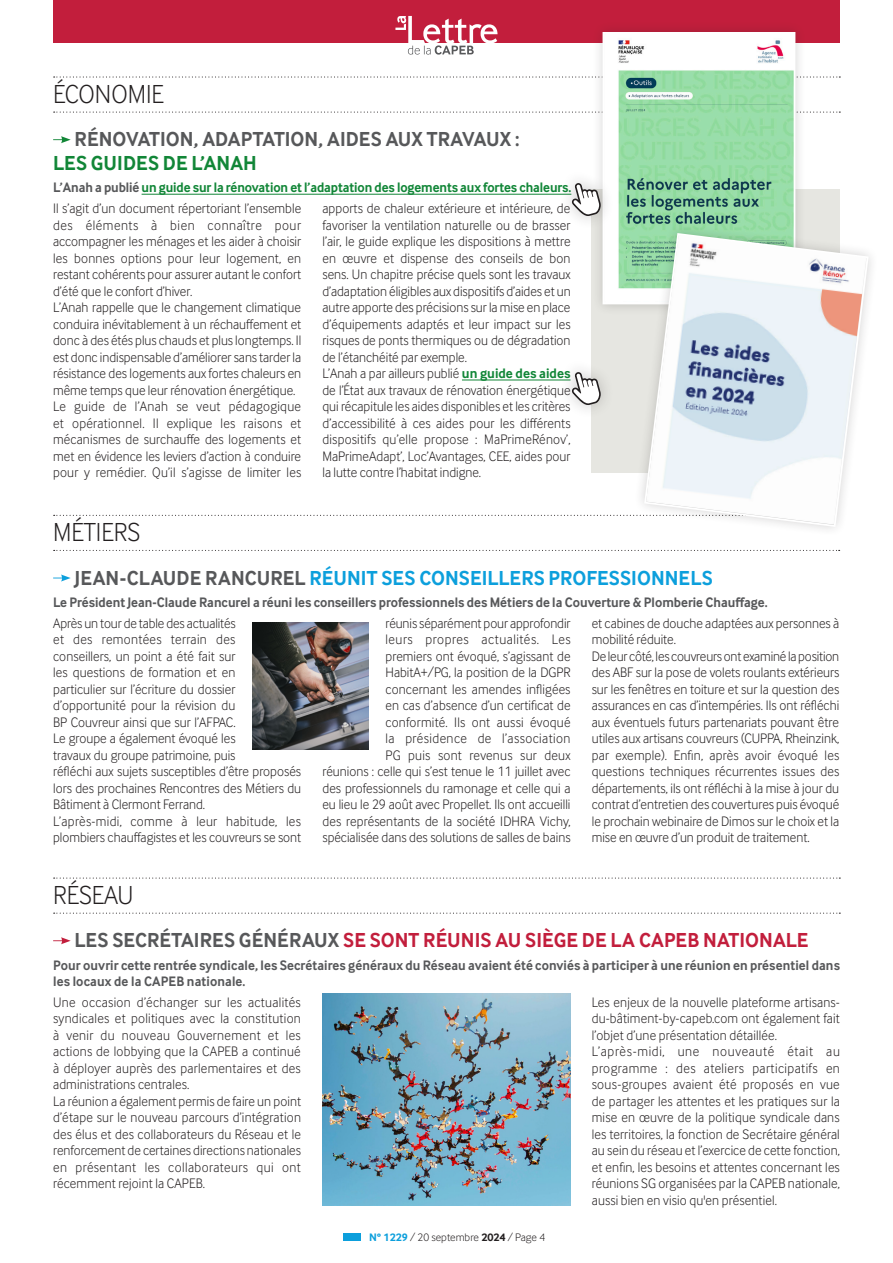
<style>
.page{position:relative;width:893px;height:1263px;background:#fff}
.page>*{position:absolute;margin:0;border:0;box-sizing:border-box;transform-origin:0 0}
.Chap_Paraph{font:300 27px "Inter Face";color:#231f20;scale:.94 1}
.Titre_article{font:700 21px "Inter Face";letter-spacing:.005em;color:#c21e3c;scale:.94 1}
.Titre_article-2{font:700 21px/24px "Inter Face";letter-spacing:.005em;color:#57585a;scale:.94 1}
.Titre_article-3{font:700 21px "Inter Face";letter-spacing:.005em;color:#0c9fdc;scale:.94 1}
.Textes_ok{font:300 14.25px/16.5px "Inter Face";letter-spacing:.005em;color:#231f20;text-align:justify;scale:.94 1}
.Textes_ok-2{font:700 14.25px/16.5px "Inter Face";letter-spacing:.01em;color:#57585a;scale:.92 1}
.Textes_ok-3{font:700 14.25px "Inter Face";letter-spacing:-.005em;color:#118637;scale:.92 1}
.t1{font:300 11.25px "Inter Face";color:#231f20}
.s1{color:#118637}
.s2{color:#57585a}
.s3{font-weight:700;color:#118637}
.s4{font-weight:700;color:#0c9fdc}
.s5{font-weight:700}
</style>
<div class="page">
<div style="left:53px;top:0;width:787px;height:43px;background:#c21e3c"></div>
<svg style="left:395px;top:16px;width:102px;height:39px"></svg>
<svg style="left:54px;top:515px;width:580px;height:1px"></svg>
<svg style="left:54px;top:550px;width:786px;height:1px"></svg>
<svg style="left:53px;top:574px;width:18px;height:7px"></svg>
<svg style="left:54px;top:877px;width:786px;height:2px"></svg>
<svg style="left:54px;top:913px;width:786px;height:1px"></svg>
<svg style="left:53px;top:937px;width:18px;height:7px"></svg>
<div style="left:344px;top:1233px;width:17px;height:8px;background:#0c9fdc"></div>
<div style="left:591px;top:189px;width:249px;height:283px;background:#e6e6e1"></div>
<svg style="left:54px;top:76px;width:786px;height:2px"></svg>
<hr style="left:462px;top:380px;width:108px;height:1px;background:#118637">
<img style="left:253px;top:622px;width:115px;height:128px">
<img style="left:322px;top:993px;width:249px;height:213px">
<div style="left:591px;top:21px;width:215px;height:295px;background:#231f20;opacity:.2"></div>
<img style="left:606px;top:35px;width:186px;height:266px">
<div style="left:603px;top:32px;width:192px;height:272px;border:2px solid #fff"></div>
<div style="left:634px;top:222px;width:245px;height:315px;background:#231f20;opacity:.2"></div>
<svg style="left:643px;top:232px;width:227px;height:296px"></svg>
<div style="left:557px;top:358px;width:58px;height:61px;background:#231f20;opacity:.2"></div>
<svg style="left:570px;top:295px;width:32px;height:111px"></svg>
<div style="left:557px;top:169px;width:58px;height:61px;background:#231f20;opacity:.2"></div>
<svg style="left:53px;top:106px;width:787px;height:111px"></svg>
<p class="Chap_Paraph" style="left:53px;top:79px;width:119px">ÉCONOMIE</p>
<p class="Titre_article-2" style="left:53px;top:127px;width:498px;text-indent:21px">RÉNOVATION, ADAPTATION, AIDES AUX TRAVAUX :<br><span class="s1">LES GUIDES DE L’ANAH</span></p>
<p class="Textes_ok-3" style="left:53px;top:179px;width:565px"><span class="s2">L’Anah a publié</span> un guide sur la rénovation et l’adaptation des logements aux fortes chaleurs.</p>
<p class="Textes_ok" style="left:53px;top:200px;width:265px">Il s’agit d’un document répertoriant l’ensemble des éléments à bien connaître pour accompagner les ménages et les aider à choisir les bonnes options pour leur logement, en restant cohérents pour assurer autant le confort d’été que le confort d’hiver.</p>
<p class="Textes_ok" style="left:53px;top:299px;width:266px">L’Anah rappelle que le changement climatique conduira inévitablement à un réchauffement et donc à des étés plus chauds et plus longtemps. Il est donc indispensable d’améliorer sans tarder la résistance des logements aux fortes chaleurs en même temps que leur rénovation énergétique.</p>
<p class="Textes_ok" style="left:53px;top:398px;width:265px">Le guide de l’Anah se veut pédagogique et opérationnel. Il explique les raisons et mécanismes de surchauffe des logements et met en évidence les leviers d’action à conduire pour y remédier. Qu’il s’agisse de limiter les</p>
<p class="Textes_ok" style="left:322px;top:200px;width:266px">apports de chaleur extérieure et intérieure, de favoriser la ventilation naturelle ou de brasser l’air, le guide explique les dispositions à mettre en œuvre et dispense des conseils de bon sens. Un chapitre précise quels sont les travaux d’adaptation éligibles aux dispositifs d’aides et un autre apporte des précisions sur la mise en place d’équipements adaptés et leur impact sur les risques de ponts thermiques ou de dégradation de l’étanchéité par exemple.</p>
<p class="Textes_ok" style="left:322px;top:365px;width:265px">L’Anah a par ailleurs publié <span class="s3">un guide des aides </span>de l’État aux travaux de rénovation énergétique qui récapitule les aides disponibles et les critères d’accessibilité à ces aides pour les différents dispositifs qu’elle propose : MaPrimeRénov’, MaPrimeAdapt’, Loc’Avantages, CEE, aides pour la lutte contre l’habitat indigne.</p>
<p class="Chap_Paraph" style="left:53px;top:517px;width:94px">MÉTIERS</p>
<p class="Titre_article-3" style="left:75px;top:565px;width:680px"><span class="s2">JEAN-CLAUDE RANCUREL</span> RÉUNIT SES CONSEILLERS PROFESSIONNELS</p>
<p class="Textes_ok-2" style="left:53px;top:594px;width:778px">Le Président Jean-Claude Rancurel a réuni les conseillers professionnels des Métiers de la Couverture &amp; Plomberie Chauffage.</p>
<p class="Textes_ok" style="left:53px;top:614px;width:265px;text-align:left">Après un tour de table des actualités<br>et des remontées terrain des<br>conseillers, un point a été fait sur<br>les questions de formation et en<br>particulier sur l’écriture du dossier d’opportunité pour la révision du<br>BP Couvreur ainsi que sur l’AFPAC.<br>Le groupe a également évoqué les<br>travaux du groupe patrimoine, puis<br>réfléchi aux sujets susceptibles d’être proposés lors des prochaines Rencontres des Métiers du Bâtiment à Clermont Ferrand.</p>
<p class="Textes_ok" style="left:53px;top:812px;width:265px">L’après-midi, comme à leur habitude, les plombiers chauffagistes et les couvreurs se sont</p>
<p class="Textes_ok" style="left:322px;top:614px;width:265px;text-align:right">réunis séparément pour approfondir<br>leurs propres actualités. Les<br>premiers ont évoqué, s’agissant de HabitA+/PG, la position de la DGPR concernant les amendes infligées<br>en cas d’absence d’un certificat de conformité. Ils ont aussi évoqué<br>la présidence de l’association<br>PG puis sont revenus sur deux<br>réunions : celle qui s’est tenue le 11 juillet avec des professionnels du ramonage et celle qui a eu lieu le 29 août avec Propellet. Ils ont accueilli des représentants de la société IDHRA Vichy, spécialisée dans des solutions de salles de bains</p>
<p class="Textes_ok" style="left:592px;top:614px;width:265px">et cabines de douche adaptées aux personnes à mobilité réduite.</p>
<p class="Textes_ok" style="left:592px;top:647px;width:265px">De leur côté, les couvreurs ont examiné la position des ABF sur la pose de volets roulants extérieurs sur les fenêtres en toiture et sur la question des assurances en cas d’intempéries. Ils ont réfléchi aux éventuels futurs partenariats pouvant être utiles aux artisans couvreurs (CUPPA, Rheinzink, par exemple). Enfin, après avoir évoqué les questions techniques récurrentes issues des départements, ils ont réfléchi à la mise à jour du contrat d’entretien des couvertures puis évoqué le prochain webinaire de Dimos sur le choix et la mise en œuvre d’un produit de traitement.</p>
<p class="Chap_Paraph" style="left:53px;top:880px;width:87px">RÉSEAU</p>
<p class="Titre_article" style="left:75px;top:928px;width:782px"><span class="s2">LES SECRÉTAIRES GÉNÉRAUX</span> SE SONT RÉUNIS AU SIÈGE DE LA CAPEB NATIONALE</p>
<p class="Textes_ok-2" style="left:53px;top:956px;width:857px">Pour ouvrir cette rentrée syndicale, les Secrétaires généraux du Réseau avaient été conviés à participer à une réunion en présentiel dans les locaux de la CAPEB nationale.</p>
<p class="Textes_ok" style="left:53px;top:993px;width:265px">Une occasion d’échanger sur les actualités syndicales et politiques avec la constitution à venir du nouveau Gouvernement et les actions de lobbying que la CAPEB a continué à déployer auprès des parlementaires et des administrations centrales.</p>
<p class="Textes_ok" style="left:53px;top:1092px;width:265px">La réunion a également permis de faire un point d’étape sur le nouveau parcours d’intégration des élus et des collaborateurs du Réseau et le renforcement de certaines directions nationales en présentant les collaborateurs qui ont récemment rejoint la CAPEB.</p>
<p class="Textes_ok" style="left:592px;top:993px;width:265px">Les enjeux de la nouvelle plateforme artisans&shy;du-bâtiment-by-capeb.com ont également fait l’objet d’une présentation détaillée.</p>
<p class="Textes_ok" style="left:592px;top:1043px;width:265px">L’après-midi, une nouveauté était au programme : des ateliers participatifs en sous-groupes avaient été proposés en vue de partager les attentes et les pratiques sur la mise en œuvre de la politique syndicale dans les territoires, la fonction de Secrétaire général au sein du réseau et l’exercice de cette fonction, et enfin, les besoins et attentes concernant les réunions SG organisées par la CAPEB nationale, aussi bien en visio qu'en présentiel.</p>
<p class="t1" style="left:369px;top:1231px;width:178px"><span class="s4">N° 1229</span> / 20 septembre <span class="s5">2024</span> / Page 4</p>
</div>
